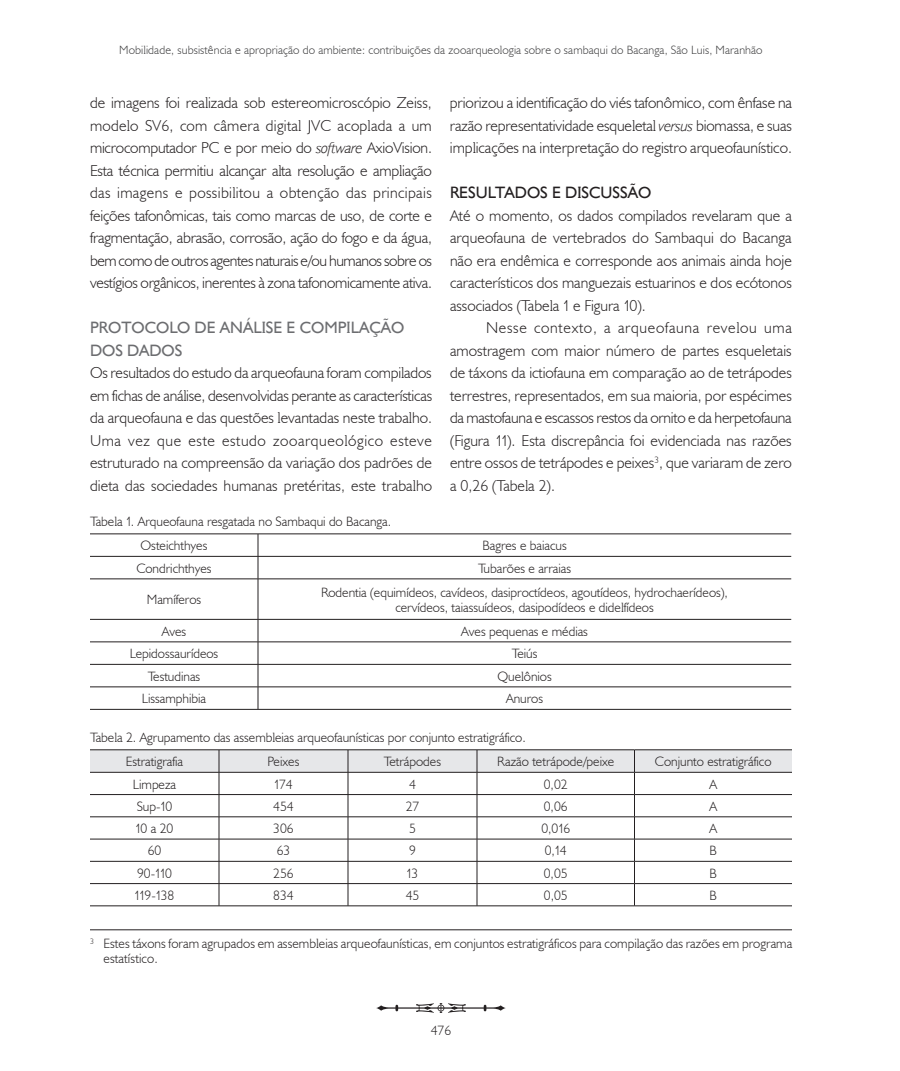
<style>
.page{position:relative;width:900px;height:1071px;background:#fff}
.page>*{position:absolute;margin:0;border:0;box-sizing:border-box;transform-origin:0 0}
.t1{font:700 16.5px/22.5px "MPEG";color:#6c6d70}
.t2{font:700 16.5px "MPEG";color:#231f20}
.t3{font:15.75px/22.5px "MPEG";color:#231f20;text-align:justify}
.t4{font:13.5px/15px "MPEG";color:#231f20}
.t5{font:12px "MPEG";letter-spacing:.01em;color:#3e3e3f}
.s1{font-style:italic}
</style>
<div class="page">
<svg style="left:376px;top:1003px;width:130px;height:10px"></svg>
<hr style="left:90px;top:534px;width:168px;height:1px;background:#231f20">
<hr style="left:258px;top:534px;width:533px;height:1px;background:#231f20">
<hr style="left:90px;top:556px;width:168px;height:1px;background:#231f20">
<hr style="left:258px;top:556px;width:533px;height:1px;background:#231f20">
<svg style="left:258px;top:534px;width:1px;height:45px"></svg>
<hr style="left:90px;top:579px;width:168px;height:1px;background:#231f20">
<hr style="left:258px;top:579px;width:533px;height:1px;background:#231f20">
<hr style="left:258px;top:579px;width:1px;height:40px;background:#231f20">
<hr style="left:90px;top:619px;width:168px;height:1px;background:#231f20">
<hr style="left:258px;top:619px;width:533px;height:1px;background:#231f20">
<hr style="left:90px;top:642px;width:168px;height:1px;background:#231f20">
<hr style="left:258px;top:642px;width:533px;height:1px;background:#231f20">
<hr style="left:90px;top:664px;width:168px;height:1px;background:#231f20">
<hr style="left:258px;top:664px;width:533px;height:1px;background:#231f20">
<hr style="left:90px;top:687px;width:168px;height:1px;background:#231f20">
<hr style="left:258px;top:687px;width:533px;height:1px;background:#231f20">
<svg style="left:258px;top:620px;width:1px;height:89px"></svg>
<hr style="left:90px;top:709px;width:168px;height:1px;background:#231f20">
<hr style="left:258px;top:709px;width:533px;height:1px;background:#231f20">
<svg style="left:90px;top:750px;width:702px;height:156px"></svg>
<hr style="left:90px;top:906px;width:129px;height:1px;background:#231f20">
<hr style="left:219px;top:906px;width:129px;height:1px;background:#231f20">
<hr style="left:348px;top:906px;width:129px;height:1px;background:#231f20">
<hr style="left:477px;top:906px;width:157px;height:1px;background:#231f20">
<hr style="left:634px;top:906px;width:158px;height:1px;background:#231f20">
<hr style="left:90px;top:930px;width:702px;height:1px;background:#231f20">
<p class="t5" style="left:119px;top:43px;width:645px">Mobilidade, subsistência e apropriação do ambiente: contribuições da zooarqueologia sobre o sambaqui do Bacanga, São Luis, Maranhão</p>
<p class="t3" style="left:90px;top:91px;width:344px">de imagens foi realizada sob estereomicroscópio Zeiss, modelo SV6, com câmera digital JVC acoplada a um microcomputador PC e por meio do <span class="s1">software</span> AxioVision.<br>Esta técnica permitiu alcançar alta resolução e ampliação das imagens e possibilitou a obtenção das principais feições tafonômicas, tais como marcas de uso, de corte e fragmentação, abrasão, corrosão, ação do fogo e da água, bem como de outros agentes naturais e/ou humanos sobre os vestígios orgânicos, inerentes à zona tafonomicamente ativa.</p>
<p class="t1" style="left:90px;top:316px;width:316px">PROTOCOLO DE ANÁLISE E COMPILAÇÃO<br>DOS DADOS</p>
<p class="t3" style="left:90px;top:361px;width:344px">Os resultados do estudo da arqueofauna foram compilados em fichas de análise, desenvolvidas perante as características da arqueofauna e das questões levantadas neste trabalho.<br>Uma vez que este estudo zooarqueológico esteve estruturado na compreensão da variação dos padrões de dieta das sociedades humanas pretéritas, este trabalho</p>
<p class="t4" style="left:90px;top:514px;width:303px">Tabela 1. Arqueofauna resgatada no Sambaqui do Bacanga.</p>
<p class="t3" style="left:450px;top:91px;width:344px">priorizou a identificação do viés tafonômico, com ênfase na razão representatividade esqueletal <span class="s1">versus</span> biomassa, e suas implicações na interpretação do registro arqueofaunístico.</p>
<p class="t2" style="left:450px;top:182px;width:203px">RESULTADOS E DISCUSSÃO</p>
<p class="t3" style="left:450px;top:204px;width:344px">Até o momento, os dados compilados revelaram que a arqueofauna de vertebrados do Sambaqui do Bacanga não era endêmica e corresponde aos animais ainda hoje característicos dos manguezais estuarinos e dos ecótonos associados (Tabela 1 e Figura 10).</p>
<p class="t3" style="left:450px;top:316px;width:343px;text-indent:36px">Nesse contexto, a arqueofauna revelou uma amostragem com maior número de partes esqueletais de táxons da ictiofauna em comparação ao de tetrápodes terrestres, representados, em sua maioria, por espécimes da mastofauna e escassos restos da ornito e da herpetofauna (Figura 11). Esta discrepância foi evidenciada nas razões entre ossos de tetrápodes e peixes<sup>3</sup>, que variaram de zero a 0,26 (Tabela 2).</p>
<p class="t4" style="left:141px;top:538px;width:68px">Osteichthyes</p>
<p class="t4" style="left:482px;top:538px;width:86px">Bagres e baiacus</p>
<p class="t4" style="left:136px;top:560px;width:77px">Condrichthyes</p>
<p class="t4" style="left:478px;top:560px;width:95px">Tubarões e arraias</p>
<p class="t4" style="left:147px;top:592px;width:56px">Mamíferos</p>
<p class="t4" style="left:321px;top:584px;width:408px;text-align:center">Rodentia (equimídeos, cavídeos, dasiproctídeos, agoutídeos, hydrochaerídeos), cervídeos, taiassuídeos, dasipodídeos e didelfídeos</p>
<p class="t4" style="left:162px;top:623px;width:26px">Aves</p>
<p class="t4" style="left:461px;top:623px;width:128px">Aves pequenas e médias</p>
<p class="t4" style="left:130px;top:646px;width:90px">Lepidossaurídeos</p>
<p class="t4" style="left:512px;top:646px;width:27px">Teiús</p>
<p class="t4" style="left:148px;top:668px;width:54px">Testudinas</p>
<p class="t4" style="left:497px;top:668px;width:56px">Quelônios</p>
<p class="t4" style="left:142px;top:691px;width:66px">Lissamphibia</p>
<p class="t4" style="left:506px;top:691px;width:39px">Anuros</p>
<p class="t4" style="left:126px;top:725px;width:402px;line-height:24.2px;text-indent:-36px">Tabela 2. Agrupamento das assembleias arqueofaunísticas por conjunto estratigráfico.<br>Estratigrafia</p>
<p class="t4" style="left:268px;top:754px;width:33px">Peixes</p>
<p class="t4" style="left:384px;top:754px;width:59px">Tetrápodes</p>
<p class="t4" style="left:497px;top:754px;width:119px">Razão tetrápode/peixe</p>
<p class="t4" style="left:655px;top:754px;width:118px">Conjunto estratigráfico</p>
<p class="t4" style="left:133px;top:776px;width:45px">Limpeza</p>
<p class="t4" style="left:274px;top:776px;width:20px">174</p>
<p class="t4" style="left:409px;top:776px;width:8px">4</p>
<p class="t4" style="left:544px;top:776px;width:25px">0,02</p>
<p class="t4" style="left:709px;top:776px;width:9px">A</p>
<p class="t4" style="left:137px;top:798px;width:37px">Sup-10</p>
<p class="t4" style="left:273px;top:798px;width:22px">454</p>
<p class="t4" style="left:406px;top:798px;width:15px">27</p>
<p class="t4" style="left:544px;top:798px;width:25px">0,06</p>
<p class="t4" style="left:709px;top:798px;width:9px">A</p>
<p class="t4" style="left:136px;top:821px;width:39px">10 a 20</p>
<p class="t4" style="left:273px;top:821px;width:22px">306</p>
<p class="t4" style="left:409px;top:821px;width:8px">5</p>
<p class="t4" style="left:541px;top:821px;width:30px">0,016</p>
<p class="t4" style="left:709px;top:821px;width:9px">A</p>
<p class="t4" style="left:148px;top:843px;width:15px">60</p>
<p class="t4" style="left:277px;top:843px;width:15px">63</p>
<p class="t4" style="left:409px;top:843px;width:8px">9</p>
<p class="t4" style="left:545px;top:843px;width:23px">0,14</p>
<p class="t4" style="left:710px;top:843px;width:9px">B</p>
<p class="t4" style="left:137px;top:865px;width:36px">90-110</p>
<p class="t4" style="left:273px;top:865px;width:22px">256</p>
<p class="t4" style="left:407px;top:865px;width:13px">13</p>
<p class="t4" style="left:544px;top:865px;width:25px">0,05</p>
<p class="t4" style="left:710px;top:865px;width:9px">B</p>
<p class="t4" style="left:135px;top:888px;width:41px">119-138</p>
<p class="t4" style="left:273px;top:888px;width:22px">834</p>
<p class="t4" style="left:406px;top:888px;width:15px">45</p>
<p class="t4" style="left:544px;top:888px;width:25px">0,05</p>
<p class="t4" style="left:710px;top:888px;width:9px">B</p>
<p class="t4" style="left:103px;top:936px;width:690px;text-indent:-13px"><sup>3</sup> Estes táxons foram agrupados em assembleias arqueofaunísticas, em conjuntos estratigráficos para compilação das razões em programa estatístico.</p>
<p class="t4" style="left:431px;top:1023px;width:22px">476</p>
</div>
